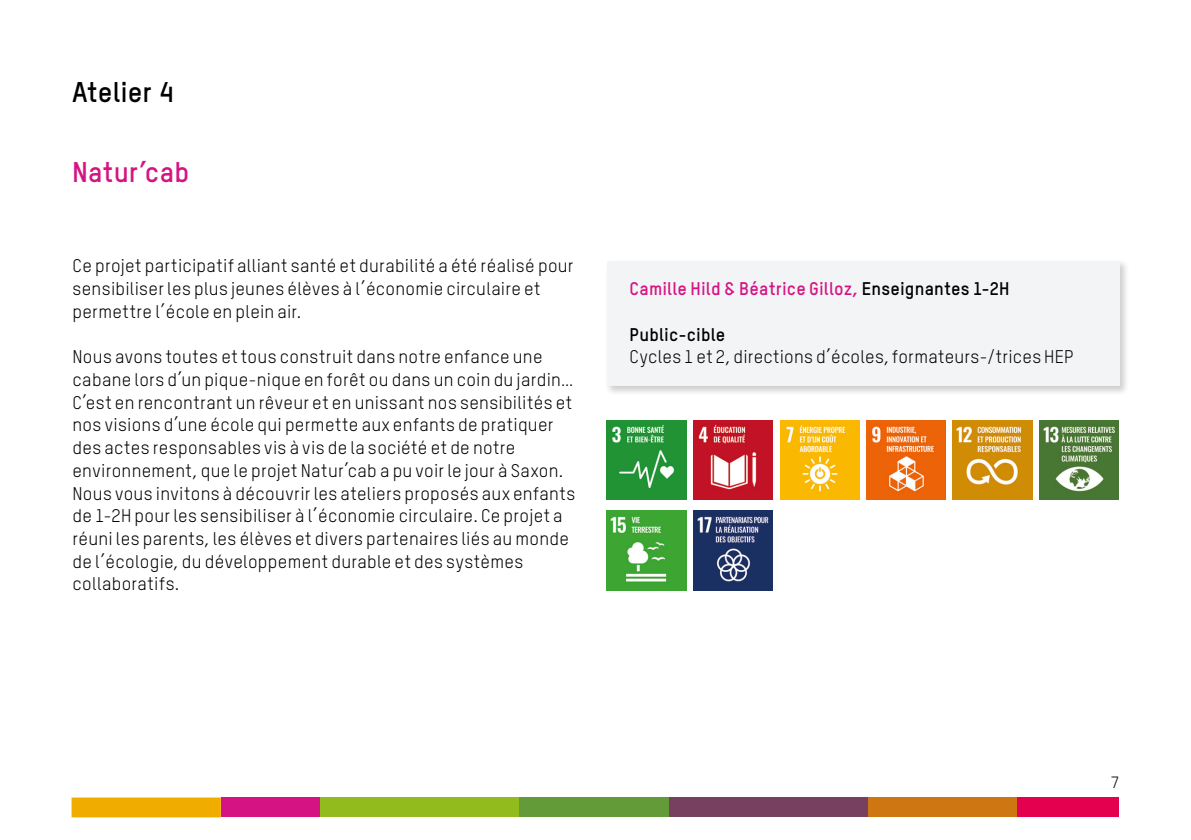
<style>
.page{position:relative;width:1191px;height:840px;background:#fff}
.page>*{position:absolute;margin:0;border:0;box-sizing:border-box;transform-origin:0 0}
.t1{font:700 28px "TSTARPRO";letter-spacing:.01em;color:#d61382}
.t2{font:700 28px "TSTARPRO";letter-spacing:.005em;color:#000}
.t3{font:18px/22.6px "TSTARPRO";letter-spacing:.015em;color:#000}
.t4{font:700 18px "TSTARPRO";letter-spacing:.015em;color:#d61382}
.t5{font:700 18px "TSTARPRO";letter-spacing:.01em;color:#000}
.t6{font:16px "TSTARPRO";color:#000}
.s1{color:#000}
</style>
<div class="page">
<div style="left:72px;top:797px;width:149px;height:19px;background:#f1ac00"></div>
<div style="left:221px;top:797px;width:100px;height:19px;background:#d61382"></div>
<div style="left:320px;top:797px;width:200px;height:19px;background:#92bb1d"></div>
<div style="left:519px;top:797px;width:150px;height:19px;background:#629b38"></div>
<div style="left:669px;top:797px;width:199px;height:19px;background:#773f60"></div>
<div style="left:868px;top:797px;width:149px;height:19px;background:#ce7611"></div>
<div style="left:1017px;top:797px;width:102px;height:19px;background:#e5004f"></div>
<div style="left:604px;top:259px;width:525px;height:137px;background:#000;opacity:.2"></div>
<div style="left:607px;top:261px;width:512px;height:125px;background:#f2f4f5"></div>
<img style="left:607px;top:420px;width:79px;height:79px">
<img style="left:607px;top:510px;width:79px;height:80px">
<img style="left:866px;top:420px;width:79px;height:79px">
<img style="left:693px;top:420px;width:80px;height:79px">
<img style="left:693px;top:510px;width:80px;height:80px">
<img style="left:953px;top:420px;width:79px;height:79px">
<img style="left:780px;top:420px;width:79px;height:79px">
<img style="left:1039px;top:420px;width:80px;height:79px">
<h1 class="t2" style="left:72px;top:74px;width:103px">Atelier 4</h1>
<h1 class="t1" style="left:72px;top:154px;width:119px">Natur’cab</h1>
<p class="t3" style="left:72px;top:254px;width:502px">Ce projet participatif alliant santé et durabilité a été réalisé pour sensibiliser les plus jeunes élèves à l’économie circulaire et permettre l’école en plein air.</p>
<p class="t3" style="left:72px;top:345px;width:504px">Nous avons toutes et tous construit dans notre enfance une cabane lors d’un pique-nique en forêt ou dans un coin du jardin… C’est en rencontrant un rêveur et en unissant nos sensibilités et nos visions d’une école qui permette aux enfants de pratiquer des actes responsables vis à vis de la société et de notre environnement, que le projet Natur’cab a pu voir le jour à Saxon.<br>Nous vous invitons à découvrir les ateliers proposés aux enfants de 1-2H pour les sensibiliser à l’économie circulaire. Ce projet a réuni les parents, les élèves et divers partenaires liés au monde de l’écologie, du développement durable et des systèmes collaboratifs.</p>
<p class="t4" style="left:629px;top:277px;width:381px">Camille Hild &amp; Béatrice Gilloz, <span class="s1">Enseignantes 1-2H</span></p>
<p class="t5" style="left:629px;top:322px;width:97px">Public-cible</p>
<p class="t3" style="left:629px;top:345px;width:445px">Cycles 1 et 2, directions d’écoles, formateurs-/trices HEP</p>
<p class="t6" style="left:1110px;top:771px;width:10px">7</p>
</div>
